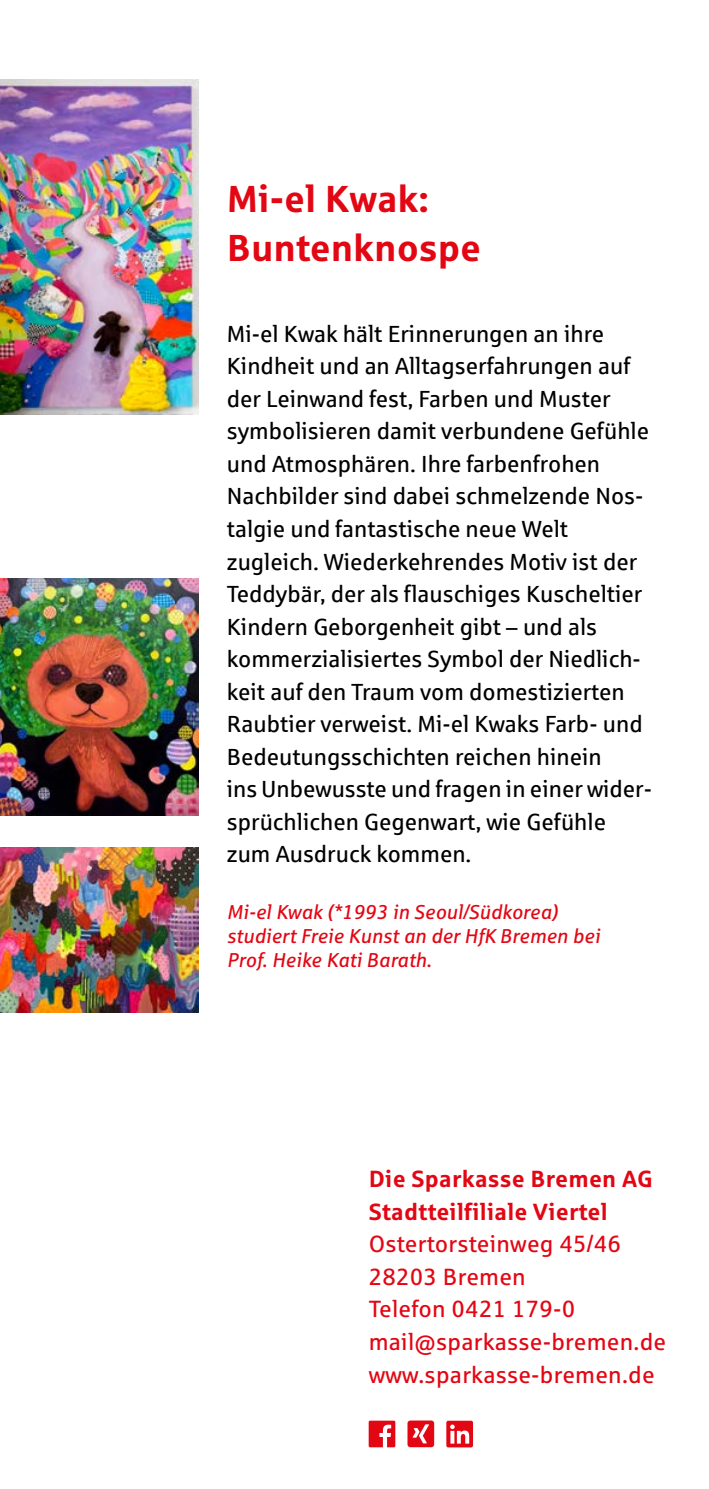
<style>
.page{position:relative;width:709px;height:1489px;background:#fff}
.page>*{position:absolute;margin:0;border:0;box-sizing:border-box;transform-origin:0 0}
.t1{font:700 37.5px/48.8px "Sparkasse Rg";color:#e30613}
.t2{font:23.5px/32.5px "Sparkasse Rg";color:#000}
.t3{font:23.5px/32.5px "Sparkasse Rg";letter-spacing:.01em;color:#e30613}
.t4{font:700 23.5px/32.5px "Sparkasse Rg";letter-spacing:.01em;color:#e30613}
.t5{font:italic 20px/24px "Sparkasse Rg";color:#e30613}
</style>
<div class="page">
<svg style="left:369px;top:1420px;width:26px;height:27px"></svg>
<svg style="left:407px;top:1420px;width:27px;height:26px"></svg>
<svg style="left:446px;top:1420px;width:27px;height:27px"></svg>
<img style="left:0;top:80px;width:198px;height:335px">
<img style="left:0;top:847px;width:198px;height:165px">
<img style="left:0;top:578px;width:199px;height:237px">
<h1 class="t1" style="left:227px;top:173px;width:256px">Mi-el Kwak:<br>Buntenknospe</h1>
<p class="t2" style="left:227px;top:317px;width:426px">Mi-el Kwak hält Erinnerungen an ihre Kindheit und an Alltagserfahrungen auf der Leinwand fest, Farben und Muster symbolisieren damit verbundene Gefühle und Atmosphären. Ihre farbenfrohen Nachbilder sind dabei schmelzende Nos&shy;talgie und fantastische neue Welt zugleich. Wiederkehrendes Motiv ist der Teddybär, der als flauschiges Kuscheltier Kindern Geborgenheit gibt – und als kommerzialisiertes Symbol der Niedlich&shy;keit auf den Traum vom domestizierten Raubtier verweist. Mi-el Kwaks Farb- und Bedeutungsschichten reichen hinein<br>ins Unbewusste und fragen in einer wider&shy;sprüchlichen Gegenwart, wie Gefühle zum Ausdruck kommen.</p>
<p class="t5" style="left:227px;top:899px;width:375px">Mi-el Kwak (*1993 in Seoul/Südkorea) studiert Freie Kunst an der HfK Bremen bei<br>Prof. Heike Kati Barath.</p>
<p class="t4" style="left:369px;top:1161px;width:286px">Die Sparkasse Bremen AG<br>Stadtteilfiliale Viertel</p>
<p class="t3" style="left:369px;top:1227px;width:299px">Ostertorsteinweg 45/46<br>28203 Bremen<br>Telefon 0421 179-0 mail@sparkasse-bremen.de www.sparkasse-bremen.de</p>
</div>
